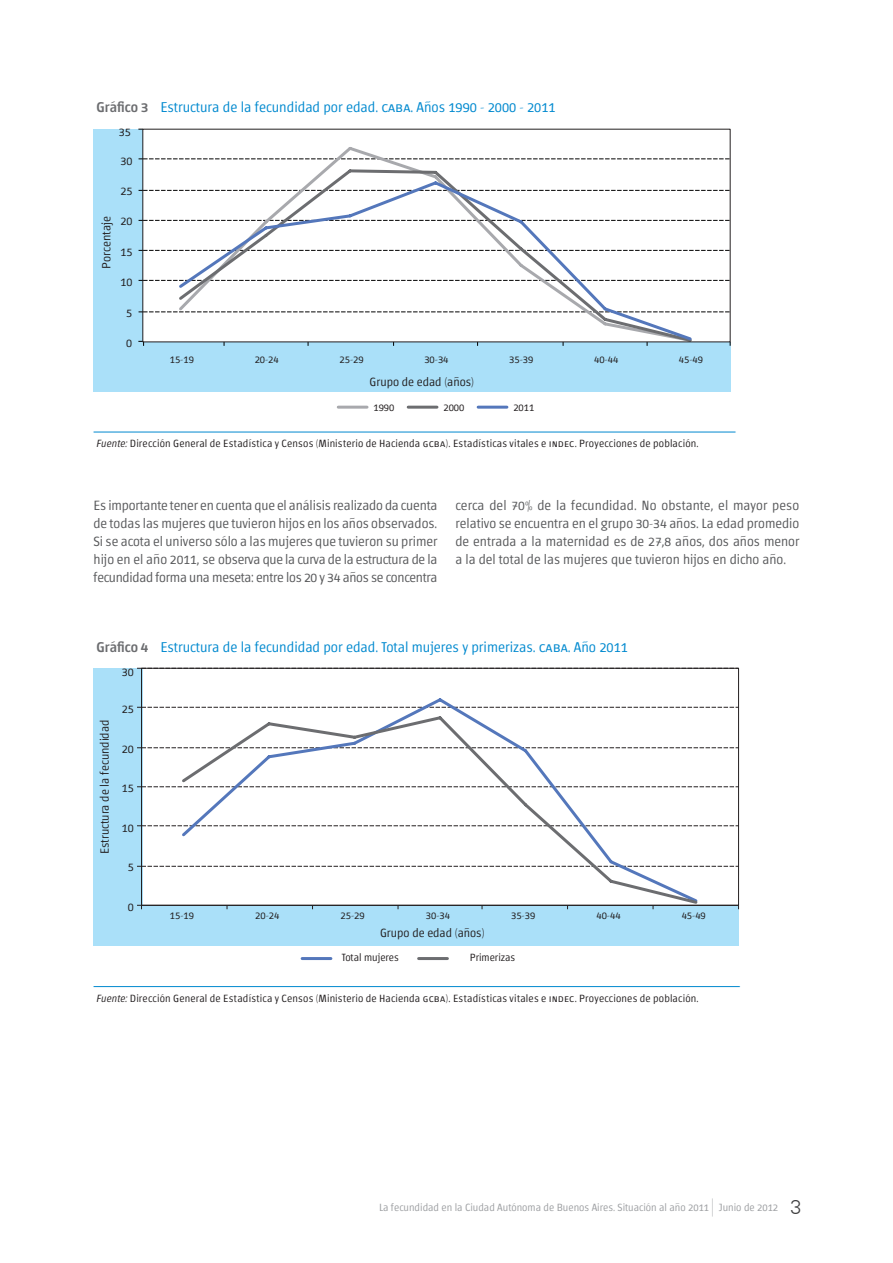
<style>
.page{position:relative;width:893px;height:1263px;background:#fff}
.page>*{position:absolute;margin:0;border:0;box-sizing:border-box;transform-origin:0 0}
.Titulos{font:300 14.25px "Chaco";color:#0089cf}
.Texto_general{font:300 13.5px/18px "Chaco";letter-spacing:-.01em;color:#57585a;text-align:justify}
.t1{font:300 12px "Chaco";color:#231f20}
.Fuentes{font:300 10.5px "Chaco";letter-spacing:.015em;color:#231f20}
.t2{font:300 10.5px "Chaco";color:#9d9fa2}
.s1{font-weight:500;color:#6c6d70}
.s2{font-style:italic}
.s3{font-size:21px}
.s4{font-family:"Zurich BT";font-size:19.5px;color:#3e3e3f}
</style>
<div class="page">
<hr style="left:94px;top:432px;width:705px;height:1px;background:#0089cf">
<div style="left:94px;top:342px;width:636px;height:49px;background:#aae0f9"></div>
<div style="left:94px;top:129px;width:49px;height:262px;background:#aae0f9"></div>
<svg style="left:139px;top:311px;width:589px;height:2px"></svg>
<svg style="left:139px;top:280px;width:589px;height:1px"></svg>
<svg style="left:139px;top:250px;width:589px;height:1px"></svg>
<svg style="left:139px;top:220px;width:589px;height:1px"></svg>
<svg style="left:139px;top:190px;width:589px;height:1px"></svg>
<svg style="left:139px;top:158px;width:589px;height:2px"></svg>
<svg style="left:176px;top:147px;width:518px;height:20px"></svg>
<svg style="left:223px;top:167px;width:425px;height:177px"></svg>
<svg style="left:176px;top:179px;width:518px;height:164px"></svg>
<hr style="left:338px;top:406px;width:29px;height:3px;background:#a8a9ad">
<hr style="left:408px;top:406px;width:29px;height:3px;background:#6c6d70">
<hr style="left:478px;top:406px;width:29px;height:3px;background:#5477bb">
<div style="left:736px;top:336px;width:119px;height:129px;background:#fff"></div>
<hr style="left:94px;top:986px;width:705px;height:1px;background:#0089cf">
<div style="left:94px;top:905px;width:645px;height:40px;background:#aae0f9"></div>
<div style="left:94px;top:668px;width:49px;height:263px;background:#aae0f9"></div>
<svg style="left:137px;top:866px;width:600px;height:1px"></svg>
<svg style="left:137px;top:825px;width:600px;height:1px"></svg>
<svg style="left:137px;top:786px;width:600px;height:1px"></svg>
<svg style="left:137px;top:747px;width:600px;height:1px"></svg>
<svg style="left:137px;top:707px;width:600px;height:1px"></svg>
<hr style="left:142px;top:905px;width:597px;height:1px;background:#231f20">
<svg style="left:179px;top:698px;width:521px;height:207px"></svg>
<svg style="left:179px;top:713px;width:520px;height:192px"></svg>
<hr style="left:302px;top:957px;width:29px;height:3px;background:#5477bb">
<hr style="left:419px;top:957px;width:28px;height:3px;background:#6c6d70">
<div style="left:740px;top:875px;width:119px;height:129px;background:#fff"></div>
<p class="Titulos" style="left:97px;top:101px;width:461px"><span class="s1">Gráfico 3</span> Estructura de la fecundidad por edad. caba. Años 1990 - 2000 - 2011</p>
<p class="t1" style="left:119px;top:127px;width:13px">35</p>
<p class="t1" style="left:120px;top:155px;width:13px">30</p>
<p class="t1" style="left:120px;top:185px;width:13px">25</p>
<p class="t1" style="left:101px;top:268px;width:54px;rotate:-90deg">Porcentaje</p>
<p class="t1" style="left:120px;top:216px;width:13px">20</p>
<p class="t1" style="left:120px;top:246px;width:13px">15</p>
<p class="t1" style="left:120px;top:277px;width:13px">10</p>
<p class="t1" style="left:126px;top:307px;width:7px">5</p>
<p class="t1" style="left:126px;top:338px;width:7px">0</p>
<p class="Fuentes" style="left:170px;top:355px;width:26px">15-19</p>
<p class="Fuentes" style="left:255px;top:355px;width:26px">20-24</p>
<p class="Fuentes" style="left:340px;top:355px;width:26px">25-29</p>
<p class="Fuentes" style="left:424px;top:355px;width:26px">30-34</p>
<p class="Fuentes" style="left:509px;top:355px;width:26px">35-39</p>
<p class="Fuentes" style="left:594px;top:355px;width:26px">40-44</p>
<p class="Fuentes" style="left:679px;top:355px;width:26px">45-49</p>
<p class="t1" style="left:370px;top:376px;width:106px">Grupo de edad (años)</p>
<p class="Fuentes" style="left:373px;top:403px;width:22px">1990</p>
<p class="Fuentes" style="left:443px;top:403px;width:22px">2000</p>
<p class="Fuentes" style="left:513px;top:403px;width:22px">2011</p>
<p class="Fuentes" style="left:97px;top:439px;width:604px"><span class="s2">Fuente:</span> Dirección General de Estadística y Censos (Ministerio de Hacienda gcba). Estadísticas vitales e indec. Proyecciones de población.</p>
<p class="Texto_general" style="left:94px;top:497px;width:345px">Es importante tener en cuenta que el análisis realizado da cuenta de todas las mujeres que tuvieron hijos en los años observados.<br>Si se acota el universo sólo a las mujeres que tuvieron su primer hijo en el año 2011, se observa que la curva de la estructura de la fecundidad forma una meseta: entre los 20 y 34 años se concentra</p>
<p class="Texto_general" style="left:455px;top:497px;width:345px">cerca del 70% de la fecundidad. No obstante, el mayor peso relativo se encuentra en el grupo 30-34 años. La edad promedio de entrada a la maternidad es de 27,8 años, dos años menor a la del total de las mujeres que tuvieron hijos en dicho año.</p>
<p class="Titulos" style="left:97px;top:641px;width:533px"><span class="s1">Gráfico 4</span> Estructura de la fecundidad por edad. Total mujeres y primerizas. caba. Año 2011</p>
<p class="t1" style="left:122px;top:667px;width:13px">30</p>
<p class="t1" style="left:99px;top:854px;width:136px;rotate:-90deg">Estructura de la fecundidad</p>
<p class="t1" style="left:122px;top:703px;width:13px">25</p>
<p class="t1" style="left:122px;top:743px;width:13px">20</p>
<p class="t1" style="left:122px;top:782px;width:13px">15</p>
<p class="t1" style="left:122px;top:822px;width:13px">10</p>
<p class="t1" style="left:128px;top:861px;width:7px">5</p>
<p class="t1" style="left:128px;top:901px;width:7px">0</p>
<p class="Fuentes" style="left:170px;top:910px;width:26px">15-19</p>
<p class="Fuentes" style="left:255px;top:910px;width:26px">20-24</p>
<p class="Fuentes" style="left:341px;top:910px;width:26px">25-29</p>
<p class="Fuentes" style="left:426px;top:910px;width:26px">30-34</p>
<p class="Fuentes" style="left:511px;top:910px;width:26px">35-39</p>
<p class="Fuentes" style="left:596px;top:910px;width:26px">40-44</p>
<p class="Fuentes" style="left:682px;top:910px;width:26px">45-49</p>
<p class="t1" style="left:380px;top:927px;width:106px">Grupo de edad (años)</p>
<p class="Fuentes" style="left:342px;top:952px;width:59px">Total mujeres</p>
<p class="Fuentes" style="left:470px;top:952px;width:47px">Primerizas</p>
<p class="Fuentes" style="left:97px;top:993px;width:604px"><span class="s2">Fuente:</span> Dirección General de Estadística y Censos (Ministerio de Hacienda gcba). Estadísticas vitales e indec. Proyecciones de población.</p>
<p class="t2" style="left:379px;top:1202px;width:424px">La fecundidad en la Ciudad Autónoma de Buenos Aires. Situación al año 2011 <span class="s3">|</span> Junio de 2012 <span class="s4">3</span></p>
</div>
